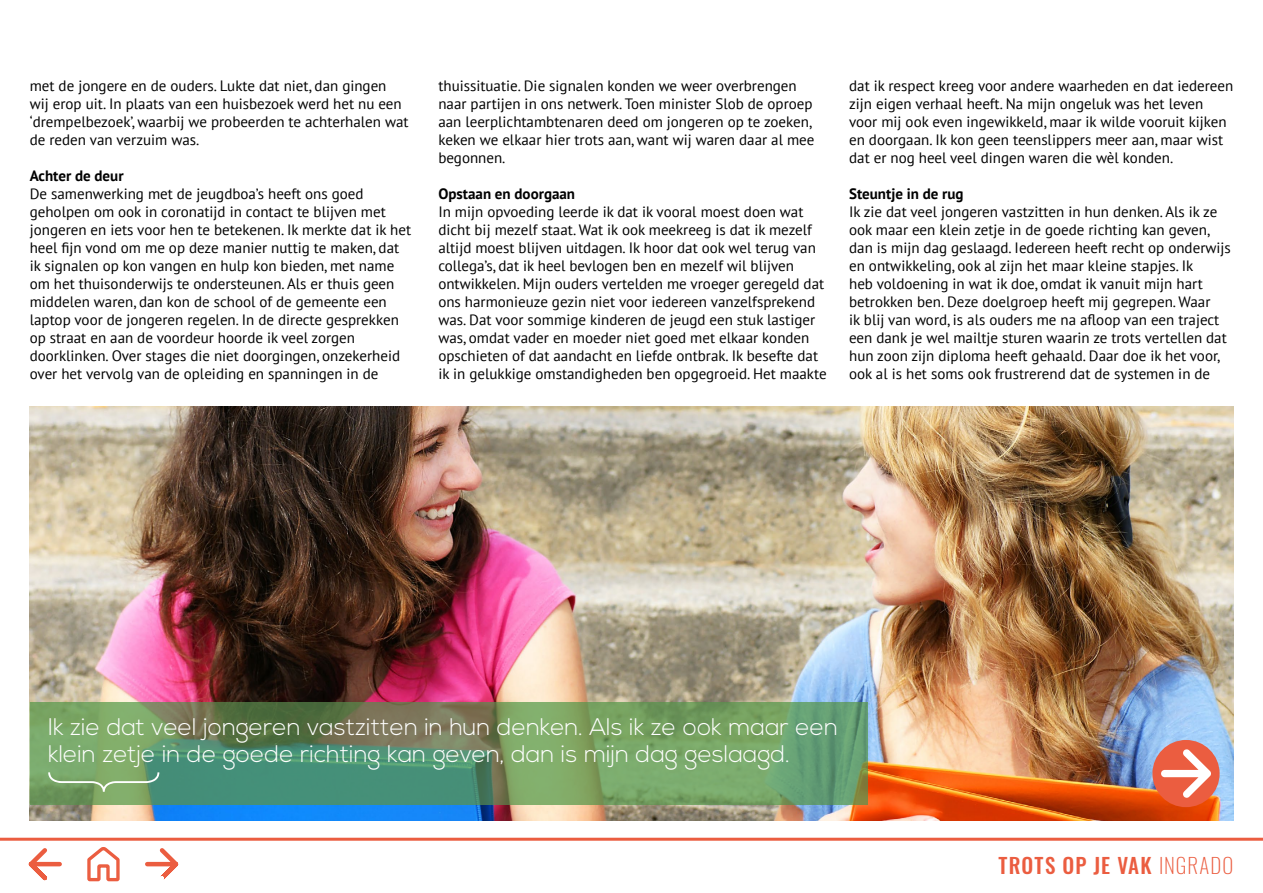
<style>
.page{position:relative;width:1263px;height:893px;background:#fff}
.page>*{position:absolute;margin:0;border:0;box-sizing:border-box;transform-origin:0 0}
.t1{font:300 24px/27px "Nexa";color:#fff}
.t2{font:500 21px "Oswald";letter-spacing:.05em;color:#eb5d40}
.t3{font:15px/18px "PT Sans";color:#000}
.t4{font:700 15px "PT Sans";color:#000}
.s1{font-weight:200}
</style>
<div class="page">
<img style="left:30px;top:406px;width:1203px;height:414px">
<svg style="left:30px;top:703px;width:837px;height:102px;background:#699667"></svg>
<svg style="left:48px;top:772px;width:111px;height:20px;background:#84ac77"></svg>
<div style="left:1152px;top:740px;width:67px;height:67px;background:#eb5d40;border-radius:50%"></div>
<svg style="left:1161px;top:749px;width:50px;height:49px"></svg>
<svg style="left:145px;top:848px;width:34px;height:32px"></svg>
<svg style="left:28px;top:848px;width:34px;height:33px"></svg>
<svg style="left:87px;top:847px;width:33px;height:35px"></svg>
<hr style="left:0;top:838px;width:1263px;height:3px;background:#eb5d40">
<p class="t3" style="left:30px;top:76px;width:380px">met de jongere en de ouders. Lukte dat niet, dan gingen wij erop uit. In plaats van een huisbezoek werd het nu een ‘drempelbezoek’, waarbij we probeerden te achterhalen wat de reden van verzuim was.</p>
<p class="t4" style="left:30px;top:165px;width:95px">Achter de deur</p>
<p class="t3" style="left:30px;top:184px;width:383px">De samenwerking met de jeugdboa’s heeft ons goed geholpen om ook in coronatijd in contact te blijven met jongeren en iets voor hen te betekenen. Ik merkte dat ik het heel fijn vond om me op deze manier nuttig te maken, dat ik signalen op kon vangen en hulp kon bieden, met name om het thuisonderwijs te ondersteunen. Als er thuis geen middelen waren, dan kon de school of de gemeente een laptop voor de jongeren regelen. In de directe gesprekken op straat en aan de voordeur hoorde ik veel zorgen doorklinken. Over stages die niet doorgingen, onzekerheid over het vervolg van de opleiding en spanningen in de</p>
<p class="t3" style="left:438px;top:76px;width:377px">thuissituatie. Die signalen konden we weer overbrengen naar partijen in ons netwerk. Toen minister Slob de oproep aan leerplichtambtenaren deed om jongeren op te zoeken, keken we elkaar hier trots aan, want wij waren daar al mee begonnen.</p>
<p class="t4" style="left:438px;top:183px;width:138px">Opstaan en doorgaan</p>
<p class="t3" style="left:438px;top:202px;width:390px">In mijn opvoeding leerde ik dat ik vooral moest doen wat dicht bij mezelf staat. Wat ik ook meekreeg is dat ik mezelf altijd moest blijven uitdagen. Ik hoor dat ook wel terug van collega’s, dat ik heel bevlogen ben en mezelf wil blijven ontwikkelen. Mijn ouders vertelden me vroeger geregeld dat ons harmonieuze gezin niet voor iedereen vanzelfsprekend was. Dat voor sommige kinderen de jeugd een stuk lastiger was, omdat vader en moeder niet goed met elkaar konden opschieten of dat aandacht en liefde ontbrak. Ik besefte dat ik in gelukkige omstandigheden ben opgegroeid. Het maakte</p>
<p class="t3" style="left:849px;top:76px;width:386px">dat ik respect kreeg voor andere waarheden en dat iedereen zijn eigen verhaal heeft. Na mijn ongeluk was het leven voor mij ook even ingewikkeld, maar ik wilde vooruit kijken en doorgaan. Ik kon geen teenslippers meer aan, maar wist dat er nog heel veel dingen waren die wèl konden.</p>
<p class="t4" style="left:849px;top:183px;width:116px">Steuntje in de rug</p>
<p class="t3" style="left:849px;top:202px;width:383px">Ik zie dat veel jongeren vastzitten in hun denken. Als ik ze ook maar een klein zetje in de goede richting kan geven, dan is mijn dag geslaagd. Iedereen heeft recht op onderwijs en ontwikkeling, ook al zijn het maar kleine stapjes. Ik<br>heb voldoening in wat ik doe, omdat ik vanuit mijn hart betrokken ben. Deze doelgroep heeft mij gegrepen. Waar<br>ik blij van word, is als ouders me na afloop van een traject een dank je wel mailtje sturen waarin ze trots vertellen dat hun zoon zijn diploma heeft gehaald. Daar doe ik het voor, ook al is het soms ook frustrerend dat de systemen in de</p>
<h1 class="t1" style="left:48px;top:715px;width:791px">Ik zie dat veel jongeren vastzitten in hun denken. Als ik ze ook maar een klein zetje in de goede richting kan geven, dan is mijn dag geslaagd.</h1>
<h2 class="t2" style="left:998px;top:854px;width:236px">TROTS OP JE VAK <span class="s1">INGRADO</span></h2>
</div>
